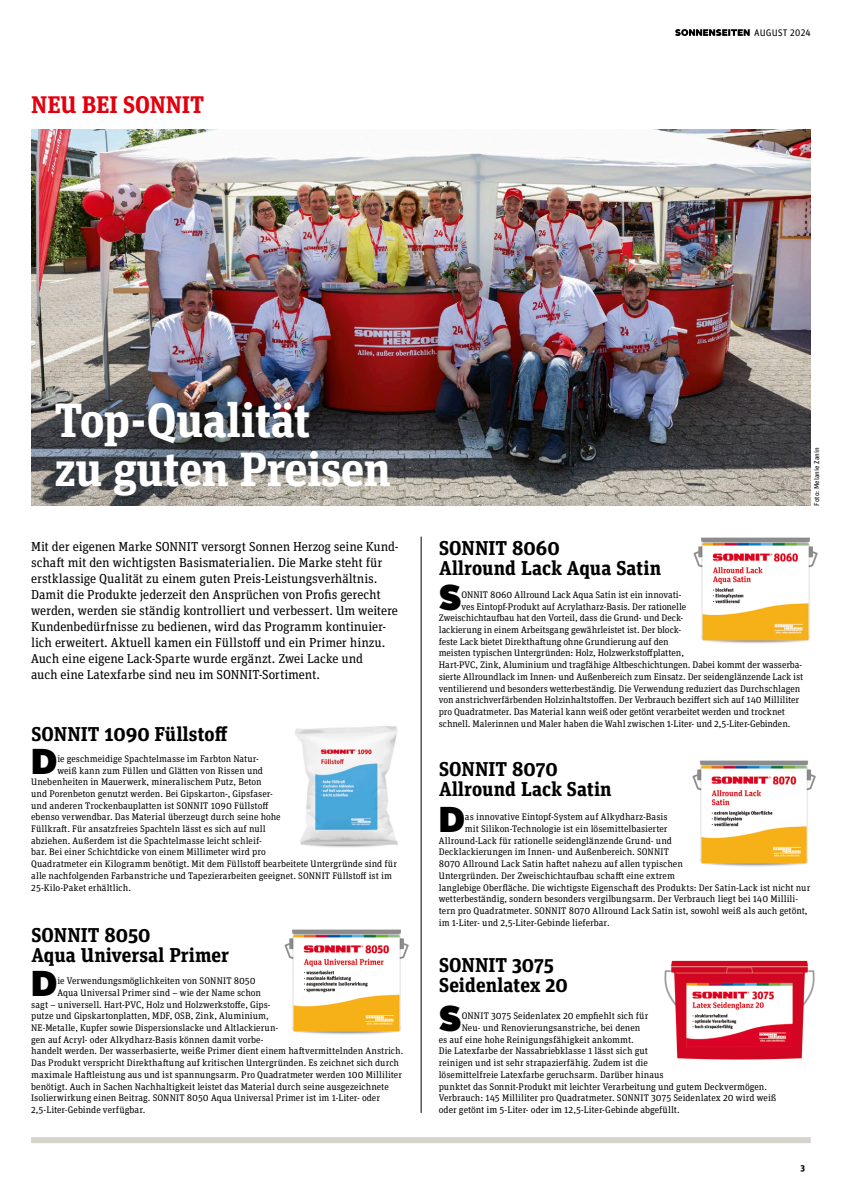
<style>
.page{position:relative;width:842px;height:1191px;background:#fff}
.page>*{position:absolute;margin:0;border:0;box-sizing:border-box;transform-origin:0 0}
.t1{font:700 48px/48.5px "Unit Slab OT";letter-spacing:-.015em;color:#fff}
.t2{font:900 35.9px "Alright Sans";color:#000}
.t3{font:700 24px "Unit Slab OT";letter-spacing:-.005em;color:#e3000e}
.t4{font:700 20px/20px "Unit Slab OT";color:#000}
.t5{font:13px/16px "Unit Slab OT";letter-spacing:-.01em;color:#000}
.t6{font:9.5px "Unit Slab OT";color:#000}
.t7{font:9.5px "Unit Pro";color:#000}
.t8{font:700 9px "Unit Pro";color:#000}
.t9{font:7px "Unit Pro";color:#000}
</style>
<div class="page">
<hr style="left:421px;top:536px;width:1px;height:577px;background:#000">
<svg style="left:675px;top:29px;width:75px;height:7px"></svg>
<div style="left:31px;top:1137px;width:780px;height:6px;background:#d6d3cd"></div>
<img style="left:295px;top:726px;width:103px;height:122px">
<img style="left:693px;top:537px;width:125px;height:107px">
<img style="left:284px;top:929px;width:125px;height:106px">
<img style="left:692px;top:760px;width:124px;height:107px">
<img style="left:665px;top:960px;width:150px;height:100px">
<img style="left:31px;top:130px;width:780px;height:375px">
<h3 class="t3" style="left:31px;top:89px;width:175px">NEU BEI SONNIT</h3>
<p class="t7" style="left:754px;top:26px;width:58px">AUGUST 2024</p>
<h1 class="t1" style="left:55px;top:395px;width:338px">Top-Qualität<br>zu guten Preisen</h1>
<p class="t5" style="left:31px;top:538px;width:369px">Mit der eigenen Marke SONNIT versorgt Sonnen Herzog seine Kund&shy;schaft mit den wichtigsten Basismaterialien. Die Marke steht für erstklassige Qualität zu einem guten Preis-Leistungsverhältnis.<br>Damit die Produkte jederzeit den Ansprüchen von Profis gerecht werden, werden sie ständig kontrolliert und verbessert. Um weitere Kundenbedürfnisse zu bedienen, wird das Programm kontinuier&shy;lich erweitert. Aktuell kamen ein Füllstoff und ein Primer hinzu.<br>Auch eine eigene Lack-Sparte wurde ergänzt. Zwei Lacke und<br>auch eine Latexfarbe sind neu im SONNIT-Sortiment.</p>
<h3 class="t4" style="left:31px;top:723px;width:198px">SONNIT 1090 Füllstoff</h3>
<h2 class="t2" style="left:31px;top:735px;width:28px">D</h2>
<p class="t6" style="left:57px;top:752px;width:203px">ie geschmeidige Spachtelmasse im Farbton Natur-</p>
<p class="t6" style="left:57px;top:764px;width:207px">weiß kann zum Füllen und Glätten von Rissen und</p>
<p class="t6" style="left:31px;top:776px;width:232px">Unebenheiten in Mauerwerk, mineralischem Putz, Beton</p>
<p class="t6" style="left:31px;top:787px;width:243px">und Porenbeton genutzt werden. Bei Gipskarton-, Gipsfaser-</p>
<p class="t6" style="left:31px;top:799px;width:239px">und anderen Trockenbauplatten ist SONNIT 1090 Füllstoff</p>
<p class="t6" style="left:31px;top:811px;width:251px">ebenso verwendbar. Das Material überzeugt durch seine hohe</p>
<p class="t6" style="left:31px;top:823px;width:236px">Füllkraft. Für ansatzfreies Spachteln lässt es sich auf null</p>
<p class="t6" style="left:31px;top:834px;width:232px">abziehen. Außerdem ist die Spachtelmasse leicht schleif-</p>
<p class="t6" style="left:31px;top:846px;width:236px">bar. Bei einer Schichtdicke von einem Millimeter wird pro</p>
<p class="t6" style="left:31px;top:858px;width:367px">Quadratmeter ein Kilogramm benötigt. Mit dem Füllstoff bearbeitete Untergründe sind für</p>
<p class="t6" style="left:31px;top:869px;width:362px">alle nachfolgenden Farbanstriche und Tapezierarbeiten geeignet. SONNIT Füllstoff ist im</p>
<p class="t6" style="left:31px;top:881px;width:101px">25-Kilo-Paket erhältlich.</p>
<h3 class="t4" style="left:31px;top:924px;width:199px">SONNIT 8050<br>Aqua Universal Primer</h3>
<h2 class="t2" style="left:31px;top:957px;width:28px">D</h2>
<p class="t6" style="left:57px;top:975px;width:200px">ie Verwendungsmöglichkeiten von SONNIT 8050</p>
<p class="t6" style="left:57px;top:986px;width:205px">Aqua Universal Primer sind – wie der Name schon</p>
<p class="t6" style="left:31px;top:998px;width:241px">sagt – universell. Hart-PVC, Holz und Holzwerkstoffe, Gips-</p>
<p class="t6" style="left:31px;top:1010px;width:239px">putze und Gipskartonplatten, MDF, OSB, Zink, Aluminium,</p>
<p class="t6" style="left:31px;top:1021px;width:249px">NE-Metalle, Kupfer sowie Dispersionslacke und Altlackierun-</p>
<p class="t6" style="left:31px;top:1033px;width:234px">gen auf Acryl- oder Alkydharz-Basis können damit vorbe-</p>
<p class="t6" style="left:31px;top:1045px;width:374px">handelt werden. Der wasserbasierte, weiße Primer dient einem haftvermittelnden Anstrich.</p>
<p class="t6" style="left:31px;top:1057px;width:369px">Das Produkt verspricht Direkthaftung auf kritischen Untergründen. Es zeichnet sich durch</p>
<p class="t6" style="left:31px;top:1068px;width:372px">maximale Haftleistung aus und ist spannungsarm. Pro Quadratmeter werden 100 Milliliter</p>
<p class="t6" style="left:31px;top:1080px;width:359px">benötigt. Auch in Sachen Nachhaltigkeit leistet das Material durch seine ausgezeichnete</p>
<p class="t6" style="left:31px;top:1092px;width:350px">Isolierwirkung einen Beitrag. SONNIT 8050 Aqua Universal Primer ist im 1-Liter- oder</p>
<p class="t6" style="left:31px;top:1103px;width:116px">2,5-Liter-Gebinde verfügbar.</p>
<p class="t9" style="left:812px;top:505px;width:59px;rotate:-90deg">Foto: Melanie Zanin</p>
<h3 class="t4" style="left:439px;top:537px;width:224px">SONNIT 8060<br>Allround Lack Aqua Satin</h3>
<h2 class="t2" style="left:439px;top:571px;width:24px">S</h2>
<p class="t6" style="left:461px;top:589px;width:222px">ONNIT 8060 Allround Lack Aqua Satin ist ein innovati-</p>
<p class="t6" style="left:461px;top:600px;width:226px">ves Eintopf-Produkt auf Acrylatharz-Basis. Der rationelle</p>
<p class="t6" style="left:439px;top:612px;width:246px">Zweischichtaufbau hat den Vorteil, dass die Grund- und Deck-</p>
<p class="t6" style="left:439px;top:624px;width:244px">lackierung in einem Arbeitsgang gewährleistet ist. Der block-</p>
<p class="t6" style="left:439px;top:635px;width:231px">feste Lack bietet Direkthaftung ohne Grundierung auf den</p>
<p class="t6" style="left:439px;top:647px;width:247px">meisten typischen Untergründen: Holz, Holzwerkstoffplatten,</p>
<p class="t6" style="left:439px;top:659px;width:365px">Hart-PVC, Zink, Aluminium und tragfähige Altbeschichtungen. Dabei kommt der wasserba-</p>
<p class="t6" style="left:439px;top:670px;width:366px">sierte Allroundlack im Innen- und Außenbereich zum Einsatz. Der seidenglänzende Lack ist</p>
<p class="t6" style="left:439px;top:682px;width:363px">ventilierend und besonders wetterbeständig. Die Verwendung reduziert das Durchschlagen</p>
<p class="t6" style="left:439px;top:694px;width:362px">von anstrichverfärbenden Holzinhaltstoffen. Der Verbrauch beziffert sich auf 140 Milliliter</p>
<p class="t6" style="left:439px;top:706px;width:348px">pro Quadratmeter. Das Material kann weiß oder getönt verarbeitet werden und trocknet</p>
<p class="t6" style="left:439px;top:717px;width:353px">schnell. Malerinnen und Maler haben die Wahl zwischen 1-Liter- und 2,5-Liter-Gebinden.</p>
<h3 class="t4" style="left:439px;top:758px;width:174px">SONNIT 8070<br>Allround Lack Satin</h3>
<h2 class="t2" style="left:439px;top:793px;width:28px">D</h2>
<p class="t6" style="left:465px;top:811px;width:204px">as innovative Eintopf-System auf Alkydharz-Basis</p>
<p class="t6" style="left:465px;top:823px;width:204px">mit Silikon-Technologie ist ein lösemittelbasierter</p>
<p class="t6" style="left:439px;top:834px;width:235px">Allround-Lack für rationelle seidenglänzende Grund- und</p>
<p class="t6" style="left:439px;top:846px;width:232px">Decklackierungen im Innen- und Außenbereich. SONNIT</p>
<p class="t6" style="left:439px;top:858px;width:246px">8070 Allround Lack Satin haftet nahezu auf allen typischen</p>
<p class="t6" style="left:439px;top:869px;width:238px">Untergründen. Der Zweischichtaufbau schafft eine extrem</p>
<p class="t6" style="left:439px;top:881px;width:373px">langlebige Oberfläche. Die wichtigste Eigenschaft des Produkts: Der Satin-Lack ist nicht nur</p>
<p class="t6" style="left:439px;top:893px;width:361px">wetterbeständig, sondern besonders vergilbungsarm. Der Verbrauch liegt bei 140 Millili-</p>
<p class="t6" style="left:439px;top:904px;width:370px">tern pro Quadratmeter. SONNIT 8070 Allround Lack Satin ist, sowohl weiß als auch getönt,</p>
<p class="t6" style="left:439px;top:916px;width:172px">im 1-Liter- und 2,5-Liter-Gebinde lieferbar.</p>
<h3 class="t4" style="left:439px;top:954px;width:130px">SONNIT 3075<br>Seidenlatex 20</h3>
<h2 class="t2" style="left:439px;top:992px;width:24px">S</h2>
<p class="t6" style="left:462px;top:1010px;width:188px">ONNIT 3075 Seidenlatex 20 empfiehlt sich für</p>
<p class="t6" style="left:462px;top:1021px;width:180px">Neu- und Renovierungsanstriche, bei denen</p>
<p class="t6" style="left:439px;top:1033px;width:197px">es auf eine hohe Reinigungsfähigkeit ankommt.</p>
<p class="t6" style="left:439px;top:1045px;width:211px">Die Latexfarbe der Nassabriebklasse 1 lässt sich gut</p>
<p class="t6" style="left:439px;top:1057px;width:210px">reinigen und ist sehr strapazierfähig. Zudem ist die</p>
<p class="t6" style="left:439px;top:1068px;width:226px">lösemittelfreie Latexfarbe geruchsarm. Darüber hinaus</p>
<p class="t6" style="left:439px;top:1080px;width:330px">punktet das Sonnit-Produkt mit leichter Verarbeitung und gutem Deckvermögen.</p>
<p class="t6" style="left:439px;top:1092px;width:339px">Verbrauch: 145 Milliliter pro Quadratmeter. SONNIT 3075 Seidenlatex 20 wird weiß</p>
<p class="t6" style="left:439px;top:1103px;width:242px">oder getönt im 5-Liter- oder im 12,5-Liter-Gebinde abgefüllt.</p>
<p class="t8" style="left:800px;top:1161px;width:6px">3</p>
</div>
